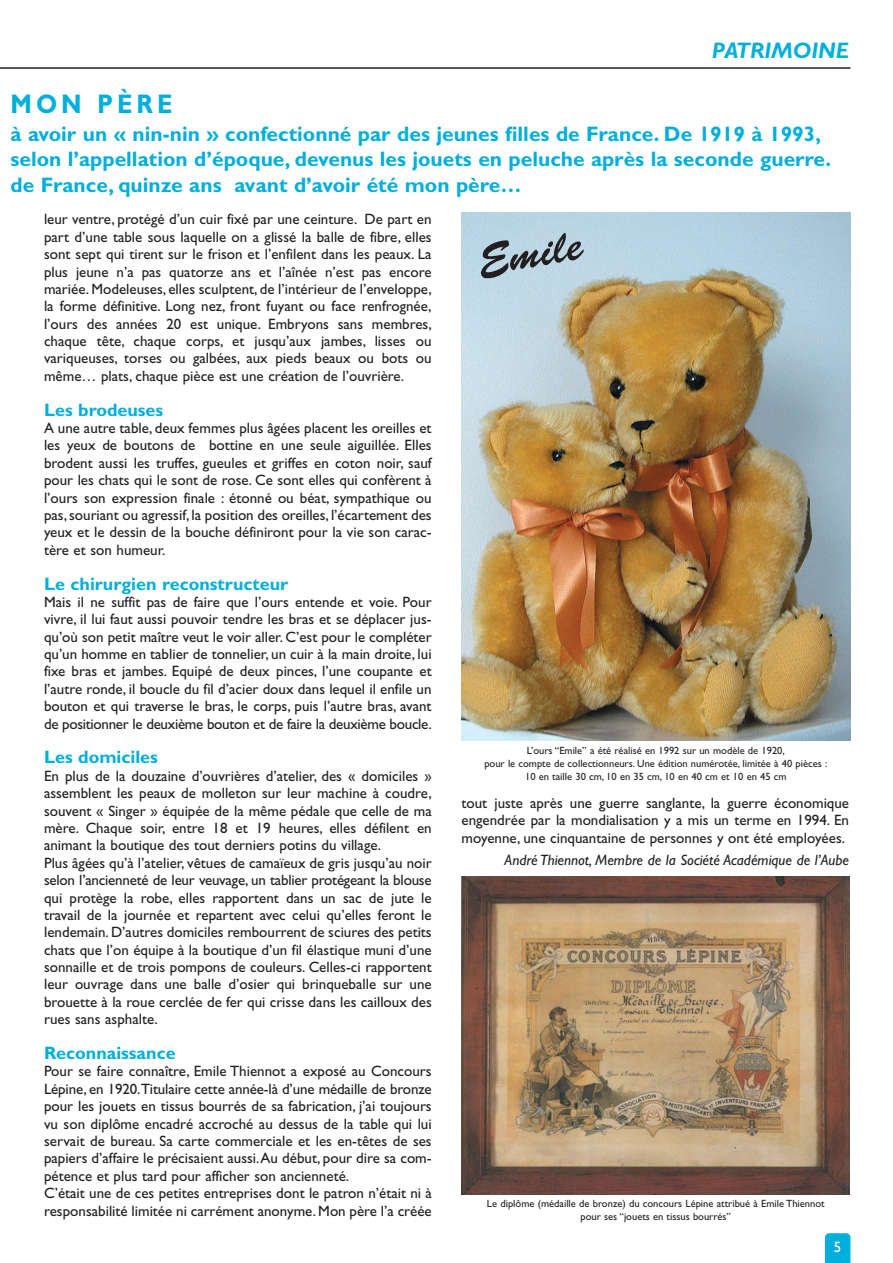
<style>
.page{position:relative;width:893px;height:1263px;background:#fff}
.page>*{position:absolute;margin:0;border:0;box-sizing:border-box;transform-origin:0 0}
.t1{font:45px "Brush Script";color:#231f20}
.t2{font:700 27px "Gill Sans";letter-spacing:.165em;color:#00afdc;scale:.9 1}
.t3{font:italic 700 22.5px "Gill Sans";color:#00afdc}
.t4{font:700 21px/25.2px "Gill Sans";color:#00afdc}
.t5{font:700 18px "Gill Sans";color:#00afdc}
.t6{font:15px/17.4px "Gill Sans";color:#231f20;text-align:justify}
.t7{font:italic 15px "Gill Sans";color:#231f20}
.t8{font:15px "Gill Sans";color:#fff}
.t9{font:10.5px/12.6px "Gill Sans";color:#231f20;text-align:center}
</style>
<div class="page">
<svg style="left:825px;top:1233px;width:25px;height:30px"></svg>
<hr style="left:0;top:67px;width:850px;height:2px;background:#231f20">
<img style="left:461px;top:876px;width:388px;height:319px">
<img style="left:461px;top:213px;width:389px;height:528px">
<h3 class="t3" style="left:712px;top:38px;width:139px">PATRIMOINE</h3>
<h2 class="t2" style="left:11px;top:88px;width:182px">MON PÈRE</h2>
<h3 class="t4" style="left:10px;top:121px;width:822px">à avoir un « nin-nin » confectionné par des jeunes filles de France. De 1919 à 1993, selon l’appellation d’époque, devenus les jouets en peluche après la seconde guerre. de France, quinze ans avant d’avoir été mon père…</h3>
<p class="t6" style="left:44px;top:211px;width:389px">leur ventre, protégé d’un cuir fixé par une ceinture. De part en part d’une table sous laquelle on a glissé la balle de fibre, elles sont sept qui tirent sur le frison et l’enfilent dans les peaux. La plus jeune n’a pas quatorze ans et l’aînée n’est pas encore mariée. Modeleuses, elles sculptent, de l’intérieur de l’enveloppe, la forme définitive. Long nez, front fuyant ou face renfrognée, l’ours des années 20 est unique. Embryons sans membres, chaque tête, chaque corps, et jusqu’aux jambes, lisses ou variqueuses, torses ou galbées, aux pieds beaux ou bots ou même… plats, chaque pièce est une création de l’ouvrière.</p>
<p class="t5" style="left:44px;top:399px;width:121px">Les brodeuses</p>
<p class="t6" style="left:44px;top:419px;width:389px">A une autre table, deux femmes plus âgées placent les oreilles et les yeux de boutons de bottine en une seule aiguillée. Elles brodent aussi les truffes, gueules et griffes en coton noir, sauf pour les chats qui le sont de rose. Ce sont elles qui confèrent à l’ours son expression finale : étonné ou béat, sympathique ou pas, souriant ou agressif, la position des oreilles, l’écartement des yeux et le dessin de la bouche définiront pour la vie son carac&shy;tère et son humeur.</p>
<p class="t5" style="left:44px;top:573px;width:246px">Le chirurgien reconstructeur</p>
<p class="t6" style="left:44px;top:593px;width:389px">Mais il ne suffit pas de faire que l’ours entende et voie. Pour vivre, il lui faut aussi pouvoir tendre les bras et se déplacer jus&shy;qu’où son petit maître veut le voir aller. C’est pour le compléter qu’un homme en tablier de tonnelier, un cuir à la main droite, lui fixe bras et jambes. Equipé de deux pinces, l’une coupante et l’autre ronde, il boucle du fil d’acier doux dans lequel il enfile un bouton et qui traverse le bras, le corps, puis l’autre bras, avant de positionner le deuxième bouton et de faire la deuxième boucle.</p>
<p class="t5" style="left:44px;top:747px;width:115px">Les domiciles</p>
<p class="t6" style="left:44px;top:767px;width:389px;text-align:left">En plus de la douzaine d’ouvrières d’atelier, des « domiciles » assemblent les peaux de molleton sur leur machine à coudre, souvent « Singer » équipée de la même pédale que celle de ma mère. Chaque soir, entre 18 et 19 heures, elles défilent en animant la boutique des tout derniers potins du village.<br>Plus âgées qu’à l’atelier, vêtues de camaïeux de gris jusqu’au noir selon l’ancienneté de leur veuvage, un tablier protégeant la blouse qui protège la robe, elles rapportent dans un sac de jute le travail de la journée et repartent avec celui qu’elles feront le lendemain. D’autres domiciles rembourrent de sciures des petits chats que l’on équipe à la boutique d’un fil élastique muni d’une sonnaille et de trois pompons de couleurs. Celles-ci rapportent leur ouvrage dans une balle d’osier qui brinqueballe sur une brouette à la roue cerclée de fer qui crisse dans les cailloux des rues sans asphalte.</p>
<p class="t5" style="left:44px;top:1042px;width:133px">Reconnaissance</p>
<p class="t6" style="left:44px;top:1063px;width:389px;text-align:left">Pour se faire connaître, Emile Thiennot a exposé au Concours Lépine, en 1920.Titulaire cette année-là d’une médaille de bronze pour les jouets en tissus bourrés de sa fabrication, j’ai toujours vu son diplôme encadré accroché au dessus de la table qui lui servait de bureau. Sa carte commerciale et les en-têtes de ses papiers d’affaire le précisaient aussi. Au début, pour dire sa com&shy;pétence et plus tard pour afficher son ancienneté.<br>C’était une de ces petites entreprises dont le patron n’était ni à responsabilité limitée ni carrément anonyme. Mon père l’a créée</p>
<h1 class="t1" style="left:473px;top:237px;width:107px;rotate:-10deg">Emile</h1>
<p class="t9" style="left:484px;top:745px;width:344px">L’ours “Emile” a été réalisé en 1992 sur un modèle de 1920,<br>pour le compte de collectionneurs. Une édition numérotée, limitée à 40 pièces :<br>10 en taille 30 cm, 10 en 35 cm, 10 en 40 cm et 10 en 45 cm</p>
<p class="t6" style="left:461px;top:794px;width:389px">tout juste après une guerre sanglante, la guerre économique engendrée par la mondialisation y a mis un terme en 1994. En moyenne, une cinquantaine de personnes y ont été employées.</p>
<p class="t7" style="left:504px;top:851px;width:346px">André Thiennot, Membre de la Société Académique de l’Aube</p>
<p class="t9" style="left:487px;top:1197px;width:339px">Le diplôme (médaille de bronze) du concours Lépine attribué à Emile Thiennot pour ses “jouets en tissus bourrés”</p>
<p class="t8" style="left:834px;top:1238px;width:9px">5</p>
</div>
